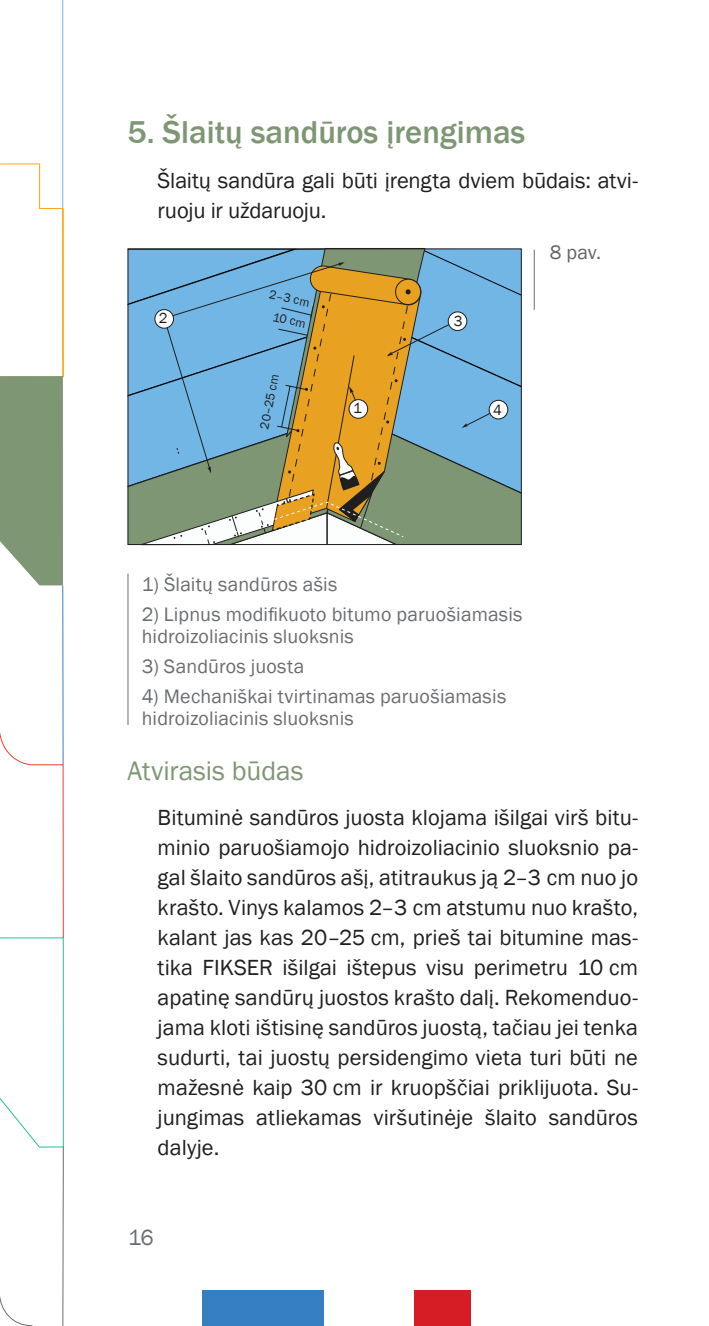
<style>
.page{position:relative;width:709px;height:1326px;background:#fff}
.page>*{position:absolute;margin:0;border:0;box-sizing:border-box;transform-origin:0 0}
.t1{font:500 32.5px "Franklin Gothic";color:#7e9674}
.t2{font:27.5px "Franklin Gothic";letter-spacing:-.005em;color:#7e9674}
.t3{font:22.5px/30px "Franklin Gothic";color:#201e1f}
.t4{font:22.5px "Franklin Gothic";color:#6a6d70}
.t5{font:20px/22.5px "Franklin Gothic";letter-spacing:.01em;color:#6a6d70}
.t6{font:20px "Franklin Gothic";color:#606366}
.t7{font:15px "Franklin Gothic";color:#201e1f}
.t8{font:12.5px/21.2px "Franklin Gothic";color:#201e1f;text-align:right}
</style>
<div class="page">
<div style="left:202px;top:1290px;width:121px;height:35px;background:#367fc2"></div>
<div style="left:414px;top:1290px;width:56px;height:35px;background:#d61c25"></div>
<hr style="left:62px;top:585px;width:1px;height:179px;background:#367fc2">
<svg style="left:0;top:730px;width:64px;height:595px"></svg>
<svg style="left:0;top:0;width:63px;height:585px"></svg>
<hr style="left:63px;top:208px;width:1px;height:169px;background:#faa517">
<hr style="left:534px;top:250px;width:1px;height:60px;background:#6a6d70">
<svg style="left:128px;top:248px;width:393px;height:297px;background:#8ca69e"></svg>
<hr style="left:128px;top:573px;width:1px;height:152px;background:#6a6d70">
<h1 class="t1" style="left:128px;top:112px;width:399px">5. Šlaitų sandūros įrengimas</h1>
<p class="t3" style="left:158px;top:166px;width:482px">Šlaitų sandūra gali būti įrengta dviem būdais: atvi&shy;ruoju ir uždaruoju.</p>
<p class="t7" style="left:159px;top:308px;width:10px">2</p>
<p class="t8" style="left:271px;top:284px;width:43px;rotate:12deg">2–3 сm<br>10 сm</p>
<p class="t8" style="left:254px;top:427px;width:57px;rotate:-79deg">20–25 сm</p>
<p class="t7" style="left:353px;top:398px;width:10px">1</p>
<p class="t7" style="left:454px;top:311px;width:10px">3</p>
<p class="t7" style="left:493px;top:400px;width:10px">4</p>
<p class="t6" style="left:549px;top:239px;width:53px">8 pav.</p>
<p class="t5" style="left:142px;top:573px;width:197px">1) Šlaitų sandūros ašis</p>
<p class="t5" style="left:142px;top:603px;width:382px">2) Lipnus modifikuoto bitumo paruošiamasis hidroizoliacinis sluoksnis</p>
<p class="t5" style="left:142px;top:655px;width:164px">3) Sandūros juosta</p>
<p class="t5" style="left:142px;top:685px;width:366px">4) Mechaniškai tvirtinamas paruošiamasis hidroizoliacinis sluoksnis</p>
<p class="t2" style="left:128px;top:753px;width:177px">Atvirasis būdas</p>
<p class="t3" style="left:158px;top:803px;width:482px;text-align:justify">Bituminė sandūros juosta klojama išilgai virš bitu&shy;minio paruošiamojo hidroizoliacinio sluoksnio pa&shy;gal šlaito sandūros ašį, atitraukus ją 2–3 cm nuo jo krašto. Vinys kalamos 2–3 cm atstumu nuo krašto, kalant jas kas 20–25 cm, prieš tai bitumine mas&shy;tika FIKSER išilgai ištepus visu perimetru 10 cm apatinę sandūrų juostos krašto dalį. Rekomenduo&shy;jama kloti ištisinę sandūros juostą, tačiau jei tenka sudurti, tai juostų persidengimo vieta turi būti ne mažesnė kaip 30 cm ir kruopščiai priklijuota. Su&shy;jungimas atliekamas viršutinėje šlaito sandūros dalyje.</p>
<p class="t4" style="left:128px;top:1223px;width:27px">16</p>
</div>
